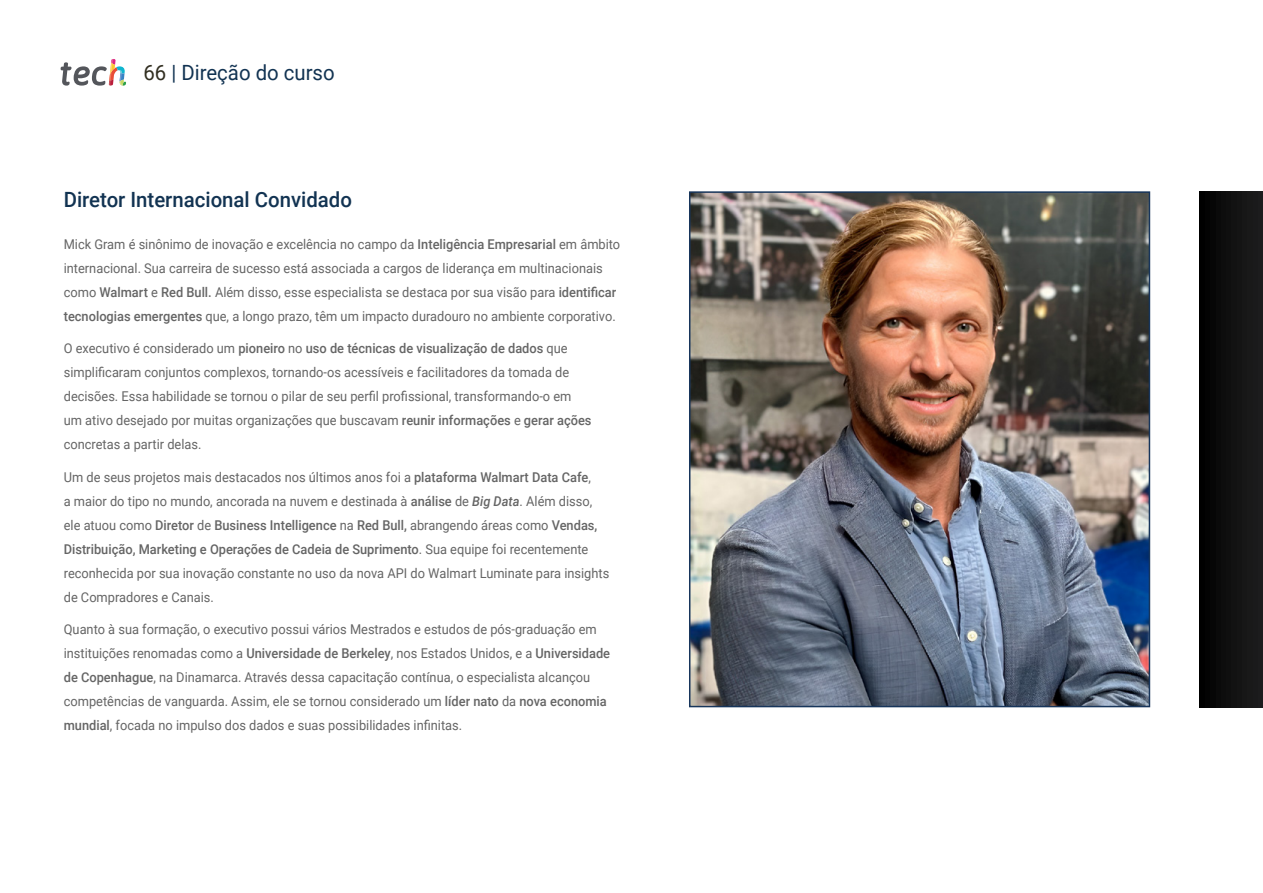
<style>
.page{position:relative;width:1263px;height:893px;background:#fff}
.page>*{position:absolute;margin:0;border:0;box-sizing:border-box;transform-origin:0 0}
.t1{font:500 21px "Roboto";color:#123352}
.t2{font:21px "Roboto";color:#123352}
.t3{font:13.5px/24px "Roboto";color:#656565;scale:.95 1}
.s1{color:#312e20}
.s2{font-weight:500}
.s3{font-weight:500;font-style:italic}
</style>
<div class="page">
<div style="left:1199px;top:191px;width:64px;height:516px;background:linear-gradient(to right,#000,#1e1e1f)"></div>
<img style="left:692px;top:194px;width:455px;height:510px">
<div style="left:689px;top:191px;width:461px;height:516px;border:2px solid #17355b"></div>
<svg style="left:61px;top:59px;width:65px;height:27px"></svg>
<h1 class="t2" style="left:144px;top:57px;width:193px"><span class="s1">66</span> | Direção do curso</h1>
<h1 class="t1" style="left:64px;top:185px;width:290px">Diretor Internacional Convidado</h1>
<p class="t3" style="left:64px;top:231px;width:587px">Mick Gram é sinônimo de inovação e excelência no campo da <span class="s2">Inteligência Empresarial</span> em âmbito internacional. Sua carreira de sucesso está associada a cargos de liderança em multinacionais como <span class="s2">Walmart</span> e <span class="s2">Red Bull.</span> Além disso, esse especialista se destaca por sua visão para <span class="s2">identificar tecnologias emergentes</span> que, a longo prazo, têm um impacto duradouro no ambiente corporativo.</p>
<p class="t3" style="left:64px;top:336px;width:557px">O executivo é considerado um <span class="s2">pioneiro</span> no <span class="s2">uso de técnicas de visualização de dados</span> que simplificaram conjuntos complexos, tornando-os acessíveis e facilitadores da tomada de decisões. Essa habilidade se tornou o pilar de seu perfil profissional, transformando-o em um ativo desejado por muitas organizações que buscavam <span class="s2">reunir informações</span> e <span class="s2">gerar ações </span>concretas a partir delas.</p>
<p class="t3" style="left:64px;top:464px;width:576px">Um de seus projetos mais destacados nos últimos anos foi a <span class="s2">plataforma Walmart Data Cafe</span>,<br>a maior do tipo no mundo, ancorada na nuvem e destinada à <span class="s2">análise</span> de <span class="s3">Big Data</span>. Além disso, ele atuou como <span class="s2">Diretor</span> de <span class="s2">Business Intelligence</span> na <span class="s2">Red Bull,</span> abrangendo áreas como <span class="s2">Vendas, Distribuição, Marketing e Operações de Cadeia de Suprimento</span>. Sua equipe foi recentemente reconhecida por sua inovação constante no uso da nova API do Walmart Luminate para insights de Compradores e Canais.</p>
<p class="t3" style="left:64px;top:617px;width:577px">Quanto à sua formação, o executivo possui vários Mestrados e estudos de pós-graduação em instituições renomadas como a <span class="s2">Universidade de Berkeley</span>, nos Estados Unidos, e a <span class="s2">Universidade de Copenhague</span>, na Dinamarca. Através dessa capacitação contínua, o especialista alcançou competências de vanguarda. Assim, ele se tornou considerado um <span class="s2">líder nato</span> da <span class="s2">nova economia mundial</span>, focada no impulso dos dados e suas possibilidades infinitas.</p>
</div>
